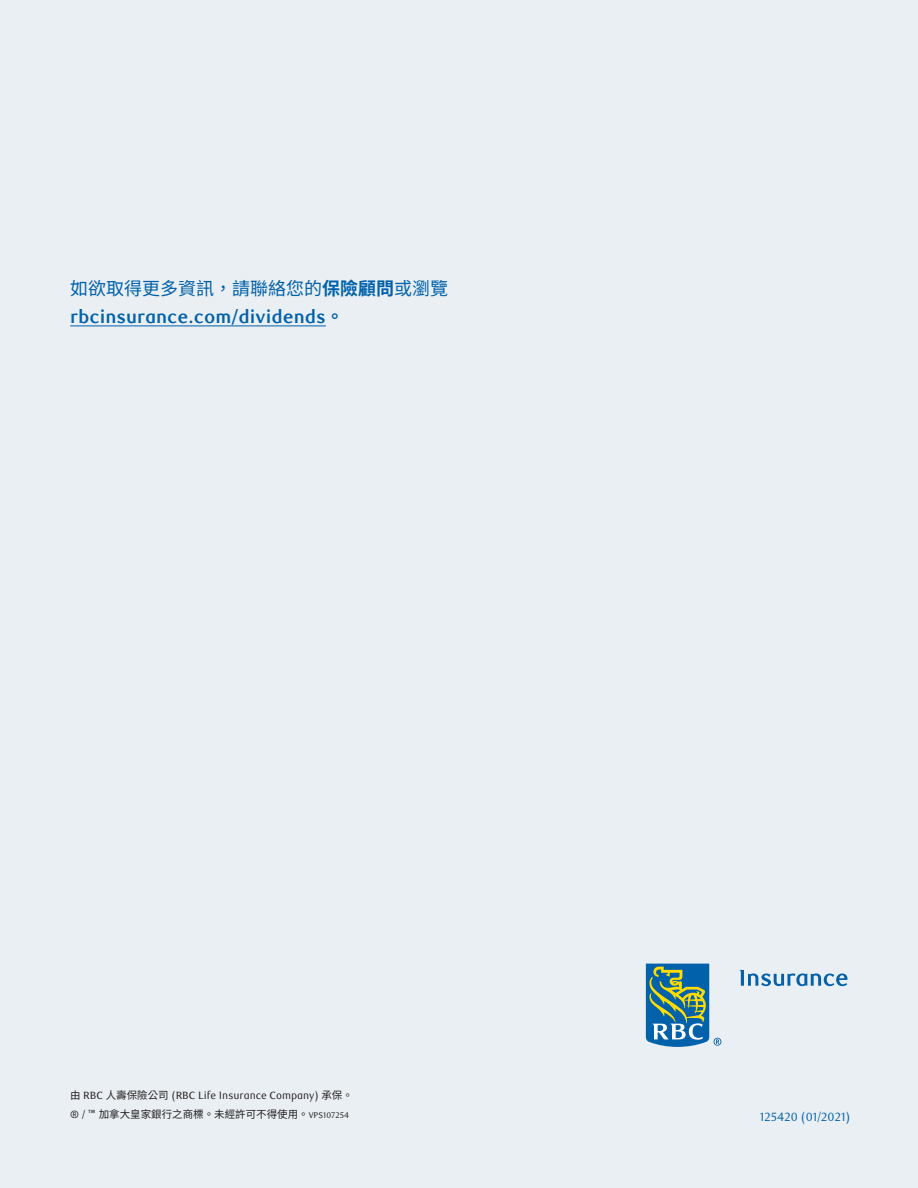
<style>
.page{position:relative;width:918px;height:1188px;background:#e9eff3}
.page>*{position:absolute;margin:0;border:0;box-sizing:border-box;transform-origin:0 0}
.t1{font:700 18px/28.5px "RBC Text";color:#0161aa}
.t2{font:12px "RBC Text Cond";color:#0161aa}
.t3{font:10.5px "RBC Text Cond";color:#231f20}
.t4{font:10.5px "Noto Sans TC";color:#231f20}
.s1{font-family:"Noto Sans TC";font-weight:400}
.s2{font-family:"Noto Sans TC"}
.s3{font-family:"RBC Text Cond"}
.s4{font-family:"RBC Text Cond";font-size:8.25px}
</style>
<div class="page">
<hr style="left:70px;top:325px;width:256px;height:1px;background:#0161aa">
<svg style="left:646px;top:964px;width:75px;height:83px"></svg>
<svg style="left:739px;top:970px;width:108px;height:16px"></svg>
<p class="t1" style="left:70px;top:275px;width:379px"><span class="s1">如欲取得更多資訊，請聯絡您的</span><span class="s2">保險顧問</span><span class="s1">或瀏覽</span>rbcinsurance.com/dividends<span class="s2">。</span></p>
<p class="t3" style="left:70px;top:1089px;width:284px"><span class="s2">由</span> RBC <span class="s2">人壽保險公司</span> (RBC Life Insurance Company) <span class="s2">承保。</span></p>
<p class="t4" style="left:70px;top:1108px;width:280px"><span class="s3">® / ™</span> 加拿大皇家銀行之商標。未經許可不得使用。<span class="s4">VPS107254</span></p>
<p class="t2" style="left:760px;top:1110px;width:92px">125420 (01/2021)</p>
</div>
